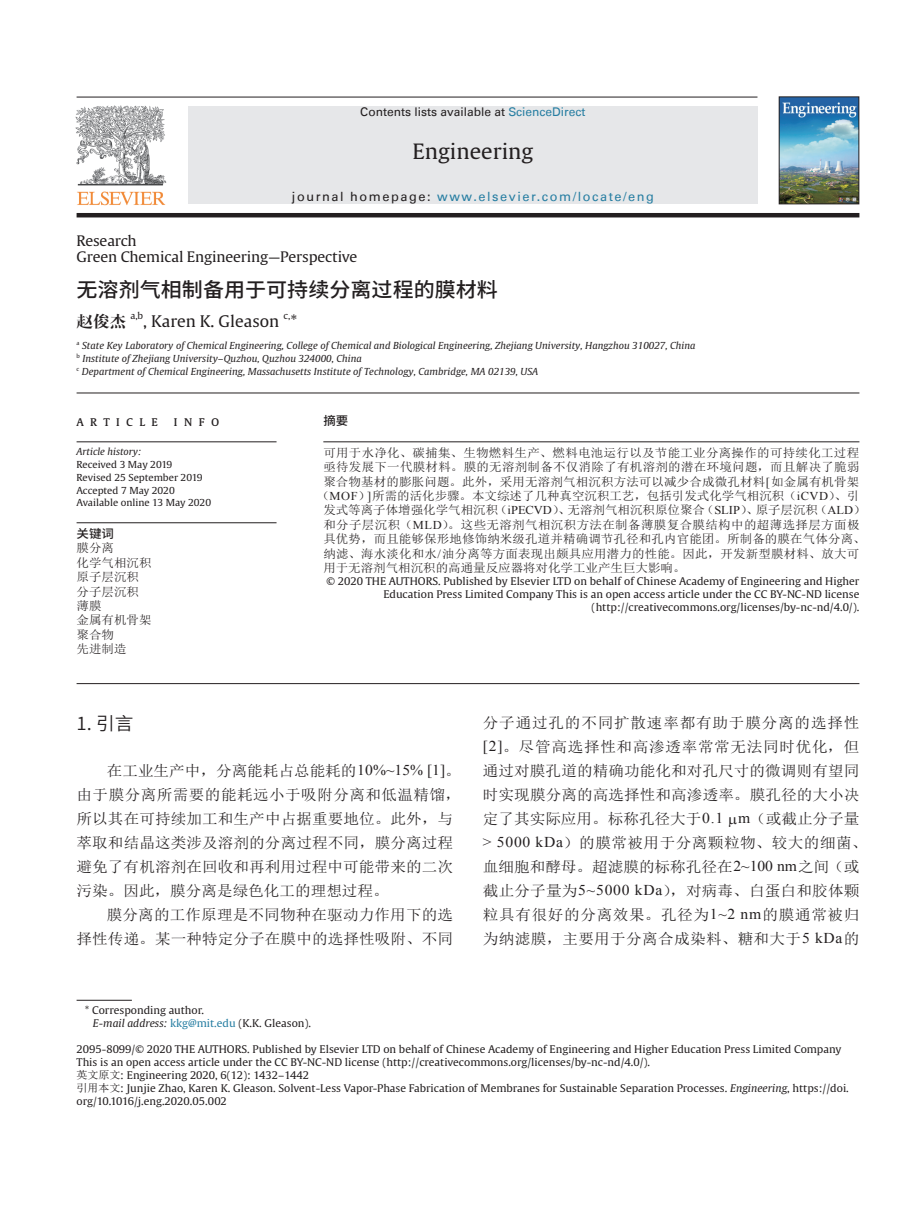
<style>
.page{position:relative;width:919px;height:1217px;background:#fff}
.page>*{position:absolute;margin:0;border:0;box-sizing:border-box;transform-origin:0 0}
.t1{font:21px "Gulliver";color:#231f20;scale:1.04 1}
.t2{font:500 20.25px "Source Han Sans CN";color:#231f20;scale:1.04 1}
.t3{font:18px "Source Han Sans CN";color:#231f20;scale:1.04 1}
.t4{font:15.9px "Gulliver";color:#231f20;scale:1.04 1}
.t5{font:15.9px "Reeji Cloud Song Da GBK";color:#231f20;scale:1.04 1}
.t6{font:15px/24px "Sim Sun";letter-spacing:.005em;color:#231f20;scale:1.04 1}
.t7{font:14.4px/15.8px "Gulliver";letter-spacing:-.01em;color:#231f20;scale:1.04 1}
.t8{font:13.5px "Gulliver Compact SC";color:#231f20;scale:.85 1}
.t9{font:12.75px "Univers LT";letter-spacing:.12em;color:#277ea2}
.t10{font:12px/14.4px "Sim Sun";letter-spacing:.01em;color:#231f20;scale:1.04 1}
.t11{font:12px "Sim Sun";letter-spacing:.03em;color:#231f20;scale:1.04 1}
.t12{font:12px "Univers LT";color:#231f20}
.t13{font:500 12px "Source Han Sans CN";color:#231f20;scale:1.04 1}
.t14{font:10.5px/12.9px "Gulliver";color:#231f20;scale:1.04 1}
.t15{font:italic 9.6px "Gulliver";color:#231f20;scale:1.04 1}
.t16{font:9.6px/12.9px "Gulliver";color:#231f20;scale:1.04 1}
.t17{font:9.3px "Gulliver";color:#231f20;scale:1.04 1}
.t18{font:5.55px "Gulliver";color:#231f20;scale:1.04 1}
.s1{color:#277ea2}
.s2{color:#231f20}
.s3{font-family:"Times New Roman"}
.s4{font-style:italic}
.s5{font-family:"H Ya 6 gj"}
</style>
<div class="page">
<hr style="left:77px;top:392px;width:782px;height:1px;background:#231f20">
<hr style="left:77px;top:683px;width:782px;height:1px;background:#231f20">
<hr style="left:77px;top:441px;width:199px;height:1px;background:#231f20">
<hr style="left:323px;top:441px;width:536px;height:1px;background:#231f20">
<hr style="left:77px;top:522px;width:199px;height:1px;background:#231f20">
<hr style="left:77px;top:999px;width:55px;height:1px;background:#231f20">
<img style="left:76px;top:106px;width:90px;height:99px">
<hr style="left:77px;top:97px;width:680px;height:1px;background:#231f20">
<div style="left:188px;top:106px;width:569px;height:98px;background:#e6e7e9"></div>
<hr style="left:77px;top:213px;width:782px;height:4px;background:#231f20">
<img style="left:780px;top:98px;width:77px;height:104px">
<div style="left:778px;top:96px;width:81px;height:108px;border:1px solid #231f20"></div>
<p class="t12" style="left:360px;top:105px;width:227px">Contents lists available at <span class="s1">ScienceDirect</span></p>
<h1 class="t1" style="left:412px;top:138px;width:118px">Engineering</h1>
<p class="t9" style="left:292px;top:188px;width:363px"><span class="s2">journal homepage:</span> www.elsevier.com/locate/eng</p>
<h3 class="t7" style="left:77px;top:232px;width:271px">Research<br>Green Chemical Engineering—Perspective</h3>
<h2 class="t2" style="left:77px;top:278px;width:406px">无溶剂气相制备用于可持续分离过程的膜材料</h2>
<h3 class="t5" style="left:77px;top:311px;width:49px">赵俊杰</h3>
<p class="t17" style="left:130px;top:310px;width:14px">a,b</p>
<h3 class="t4" style="left:143px;top:311px;width:132px">, Karen K. Gleason</h3>
<p class="t17" style="left:283px;top:310px;width:8px">c,</p>
<h3 class="t4" style="left:290px;top:311px;width:8px">*</h3>
<p class="t18" style="left:77px;top:339px;width:4px">a</p>
<p class="t15" style="left:82px;top:340px;width:591px">State Key Laboratory of Chemical Engineering, College of Chemical and Biological Engineering, Zhejiang University, Hangzhou 310027, China</p>
<p class="t18" style="left:77px;top:352px;width:5px">b</p>
<p class="t15" style="left:82px;top:353px;width:270px">Institute of Zhejiang University–Quzhou, Quzhou 324000, China</p>
<p class="t18" style="left:77px;top:365px;width:4px">c</p>
<p class="t15" style="left:82px;top:366px;width:440px">Department of Chemical Engineering, Massachusetts Institute of Technology, Cambridge, MA 02139, USA</p>
<p class="t8" style="left:77px;top:413px;width:169px">a r t i c l e i n f o</p>
<p class="t13" style="left:323px;top:414px;width:25px">摘要</p>
<p class="t15" style="left:77px;top:445px;width:64px">Article history:</p>
<p class="t16" style="left:77px;top:457px;width:131px">Received 3 May 2019<br>Revised 25 September 2019<br>Accepted 7 May 2020<br>Available online 13 May 2020</p>
<p class="t10" style="left:323px;top:445px;width:516px">可用于水净化、碳捕集、生物燃料生产、燃料电池运行以及节能工业分离操作的可持续化工过程</p>
<p class="t10" style="left:323px;top:459px;width:517px">亟待发展下一代膜材料。膜的无溶剂制备不仅消除了有机溶剂的潜在环境问题，而且解决了脆弱</p>
<p class="t10" style="left:323px;top:474px;width:517px">聚合物基材的膨胀问题。此外，采用无溶剂气相沉积方法可以减少合成微孔材料<span class="s3">[</span>如金属有机骨架</p>
<p class="t10" style="left:317px;top:488px;width:523px">（<span class="s3">MOF</span>）<span class="s3">]</span>所需的活化步骤。本文综述了几种真空沉积工艺，包括引发式化学气相沉积（<span class="s3">iCVD</span>）、引</p>
<p class="t10" style="left:323px;top:503px;width:523px">发式等离子体增强化学气相沉积（<span class="s3">iPECVD</span>）、无溶剂气相沉积原位聚合（<span class="s3">SLIP</span>）、原子层沉积（<span class="s3">ALD</span>）</p>
<p class="t11" style="left:323px;top:518px;width:517px">和分子层沉积（<span class="s3">MLD</span>）。这些无溶剂气相沉积方法在制备薄膜复合膜结构中的超薄选择层方面极</p>
<p class="t10" style="left:323px;top:531px;width:523px">具优势，而且能够保形地修饰纳米级孔道并精确调节孔径和孔内官能团。所制备的膜在气体分离、</p>
<p class="t10" style="left:323px;top:546px;width:517px">纳滤、海水淡化和水<span class="s3">/</span>油分离等方面表现出颇具应用潜力的性能。因此，开发新型膜材料、放大可</p>
<p class="t10" style="left:323px;top:560px;width:349px">用于无溶剂气相沉积的高通量反应器将对化学工业产生巨大影响。</p>
<p class="t14" style="left:326px;top:575px;width:514px;text-align:right">© 2020 THE AUTHORS. Published by Elsevier LTD on behalf of Chinese Academy of Engineering and Higher<br>Education Press Limited Company This is an open access article under the CC BY-NC-ND license (http://creativecommons.org/licenses/by-nc-nd/4.0/).</p>
<p class="t13" style="left:77px;top:527px;width:37px">关键词</p>
<p class="t10" style="left:77px;top:540px;width:73px">膜分离<br>化学气相沉积原子层沉积分子层沉积薄膜<br>金属有机骨架聚合物<br>先进制造</p>
<h3 class="t3" style="left:77px;top:713px;width:56px">1. 引言</h3>
<h3 class="t6" style="left:77px;top:758px;width:371px;text-indent:30px">在工业生产中，分离能耗占总能耗的<span class="s3">10%~15% [1]</span>。由于膜分离所需要的能耗远小于吸附分离和低温精馏，所以其在可持续加工和生产中占据重要地位。此外，与萃取和结晶这类涉及溶剂的分离过程不同，膜分离过程避免了有机溶剂在回收和再利用过程中可能带来的二次污染。因此，膜分离是绿色化工的理想过程。</h3>
<h3 class="t6" style="left:77px;top:902px;width:363px;text-align:right">膜分离的工作原理是不同物种在驱动力作用下的选<br>择性传递。某一种特定分子在膜中的选择性吸附、不同</h3>
<p class="t6" style="left:483px;top:710px;width:371px">分子通过孔的不同扩散速率都有助于膜分离的选择性<span class="s3">[2]</span>。尽管高选择性和高渗透率常常无法同时优化，但通过对膜孔道的精确功能化和对孔尺寸的微调则有望同时实现膜分离的高选择性和高渗透率。膜孔径的大小决定了其实际应用。标称孔径大于<span class="s3">0.1 m</span>（或截止分子量<span class="s3">&gt; 5000 kDa</span>）的膜常被用于分离颗粒物、较大的细菌、血细胞和酵母。超滤膜的标称孔径在<span class="s3">2~100 nm</span>之间（或截止分子量为<span class="s3">5~5000 kDa</span>），对病毒、白蛋白和胶体颗粒具有很好的分离效果。孔径为<span class="s3">1~2 nm</span>的膜通常被归为纳滤膜，主要用于分离合成染料、糖和大于<span class="s3">5 kDa</span>的</p>
<p class="t14" style="left:93px;top:1003px;width:211px;text-indent:-8px">* Corresponding author.<br><span class="s4">E-mail address:</span> <span class="s1">kkg@mit.edu</span> (K.K. Gleason).</p>
<p class="t14" style="left:77px;top:1042px;width:744px">2095-8099/© 2020 THE AUTHORS. Published by Elsevier LTD on behalf of Chinese Academy of Engineering and Higher Education Press Limited Company This is an open access article under the CC BY-NC-ND license (http://creativecommons.org/licenses/by-nc-nd/4.0/).<br><span class="s5">英文原文</span>: Engineering 2020, 6(12): 1432–1442<br><span class="s5">引用本文</span>: Junjie Zhao, Karen K. Gleason. Solvent-Less Vapor-Phase Fabrication of Membranes for Sustainable Separation Processes. <span class="s4">Engineering</span>, https://doi. org/10.1016/j.eng.2020.05.002</p>
</div>
